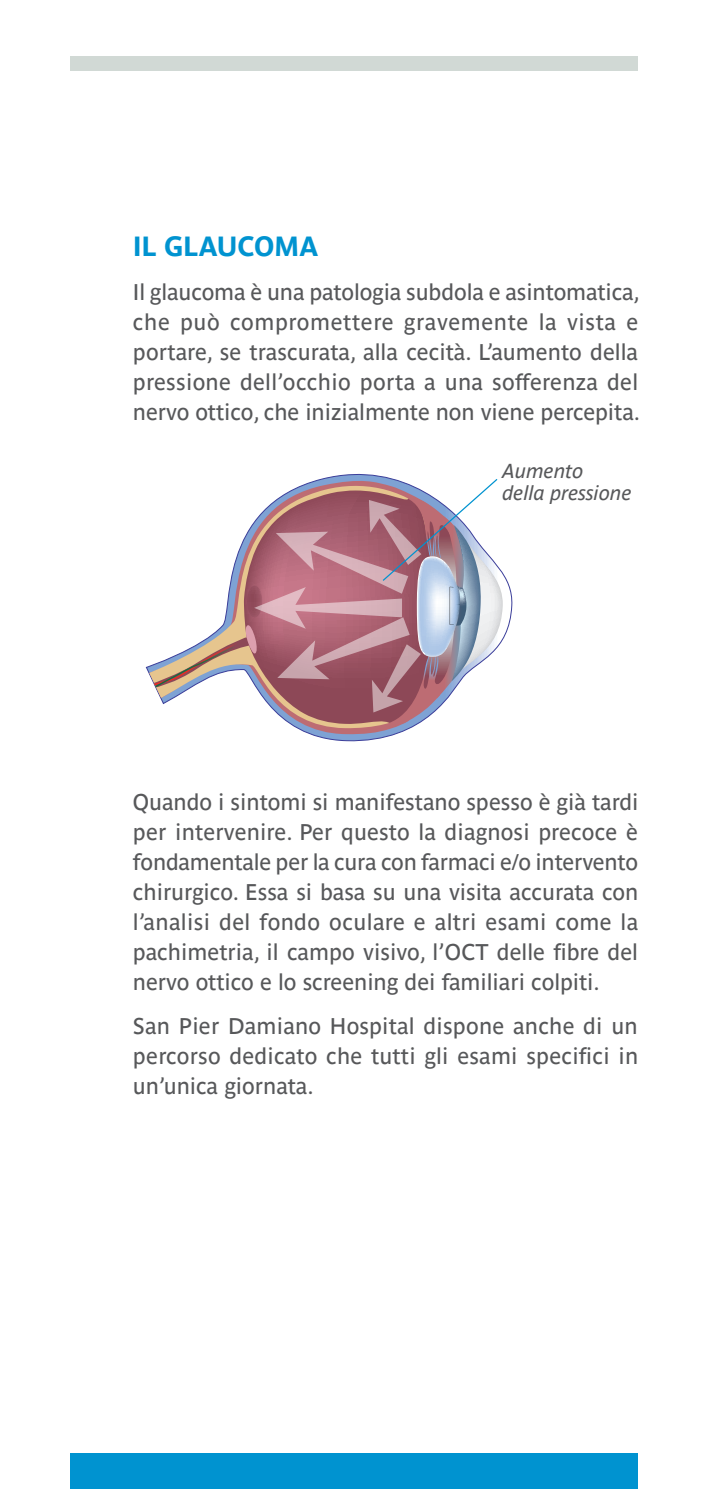
<style>
.page{position:relative;width:709px;height:1489px;background:#fff}
.page>*{position:absolute;margin:0;border:0;box-sizing:border-box;transform-origin:0 0}
.t1{font:700 27.5px "Parisine Ptf";letter-spacing:-.01em;color:#0093d0}
.t2{font:22.5px/30px "Parisine Ptf";letter-spacing:-.005em;color:#57585a;text-align:justify}
.t3{font:italic 20px/22.5px "Parisine Ptf";letter-spacing:-.005em;color:#57585a}
</style>
<div class="page">
<div style="left:71px;top:57px;width:567px;height:14px;background:#d1d9d5"></div>
<div style="left:71px;top:1453px;width:567px;height:35px;background:#0093d0"></div>
<svg style="left:146px;top:473px;width:367px;height:269px"></svg>
<svg style="left:149px;top:477px;width:281px;height:257px"></svg>
<svg style="left:149px;top:480px;width:282px;height:248px"></svg>
<svg style="left:154px;top:477px;width:349px;height:248px"></svg>
<p class="t1" style="left:133px;top:225px;width:187px">IL GLAUCOMA</p>
<p class="t2" style="left:133px;top:275px;width:509px">Il glaucoma è una patologia subdola e asintomatica, che può compromettere gravemente la vista e portare, se trascurata, alla cecità. L’aumento della pressione dell’occhio porta a una sofferenza del nervo ottico, che inizialmente non viene percepita.</p>
<p class="t3" style="left:502px;top:458px;width:131px">Aumento<br>della pressione</p>
<p class="t2" style="left:133px;top:785px;width:507px">Quando i sintomi si manifestano spesso è già tardi per intervenire. Per questo la diagnosi precoce è fondamentale per la cura con farmaci e/o intervento chirurgico. Essa si basa su una visita accurata con l’analisi del fondo oculare e altri esami come la pachimetria, il campo visivo, l’OCT delle fibre del nervo ottico e lo screening dei familiari colpiti.</p>
<p class="t2" style="left:133px;top:1009px;width:507px">San Pier Damiano Hospital dispone anche di un percorso dedicato che tutti gli esami specifici in un’unica giornata.</p>
</div>
